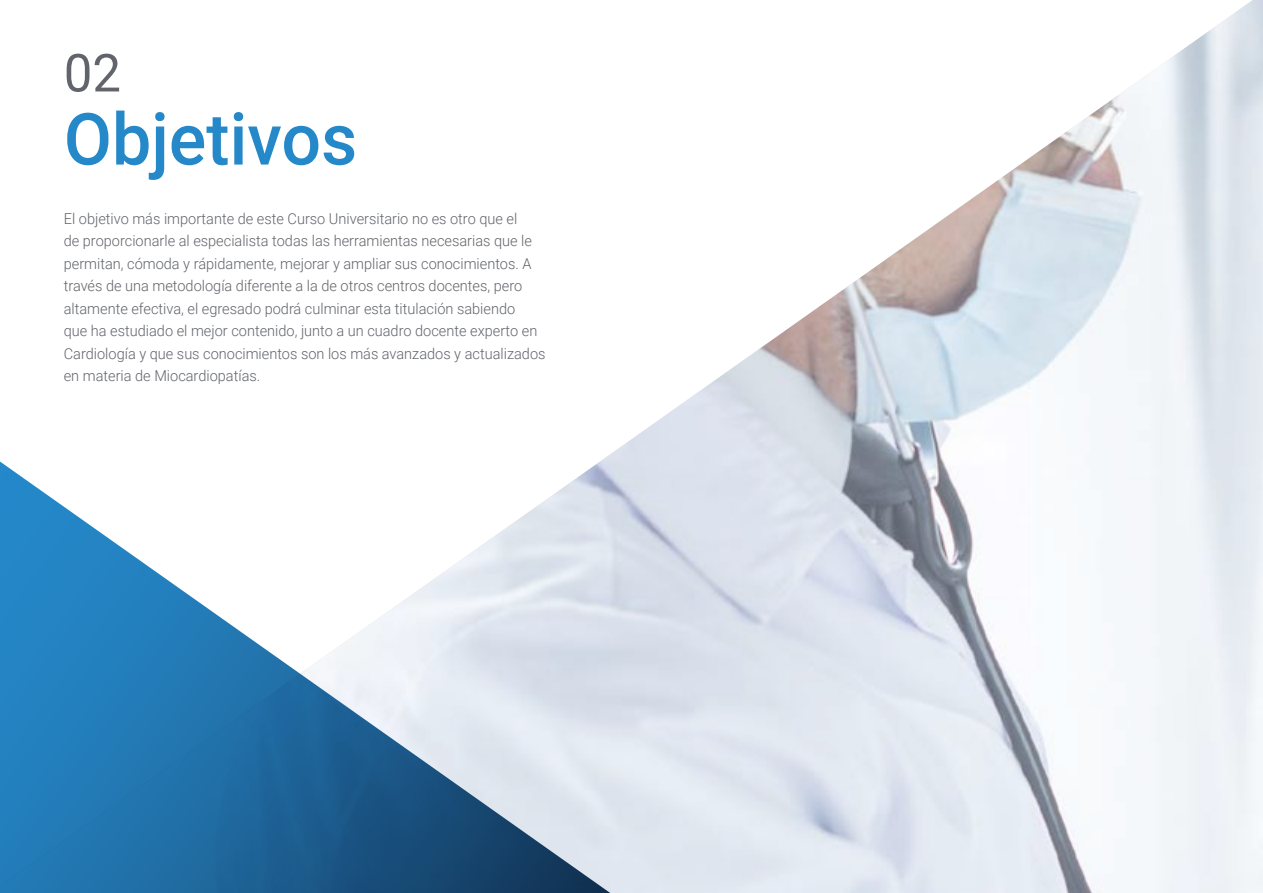
<style>
.page{position:relative;width:1263px;height:893px;background:#fff}
.page>*{position:absolute;margin:0;border:0;box-sizing:border-box;transform-origin:0 0}
.t1{font:500 72px "Roboto";color:#2488c9}
.t2{font:52.5px "Roboto";color:#61646a}
.t3{font:300 15px/22.5px "Roboto";color:#61646a}
</style>
<div class="page">
<img style="left:622px;top:0;width:641px;height:893px">
<svg style="left:0;top:446px;width:640px;height:447px"></svg>
<h2 class="t2" style="left:64px;top:36px;width:59px">02</h2>
<h1 class="t1" style="left:64px;top:89px;width:295px">Objetivos</h1>
<p class="t3" style="left:64px;top:207px;width:483px">El objetivo más importante de este Curso Universitario no es otro que el<br>de proporcionarle al especialista todas las herramientas necesarias que le permitan, cómoda y rápidamente, mejorar y ampliar sus conocimientos. A través de una metodología diferente a la de otros centros docentes, pero altamente efectiva, el egresado podrá culminar esta titulación sabiendo<br>que ha estudiado el mejor contenido, junto a un cuadro docente experto en Cardiología y que sus conocimientos son los más avanzados y actualizados en materia de Miocardiopatías.</p>
</div>
